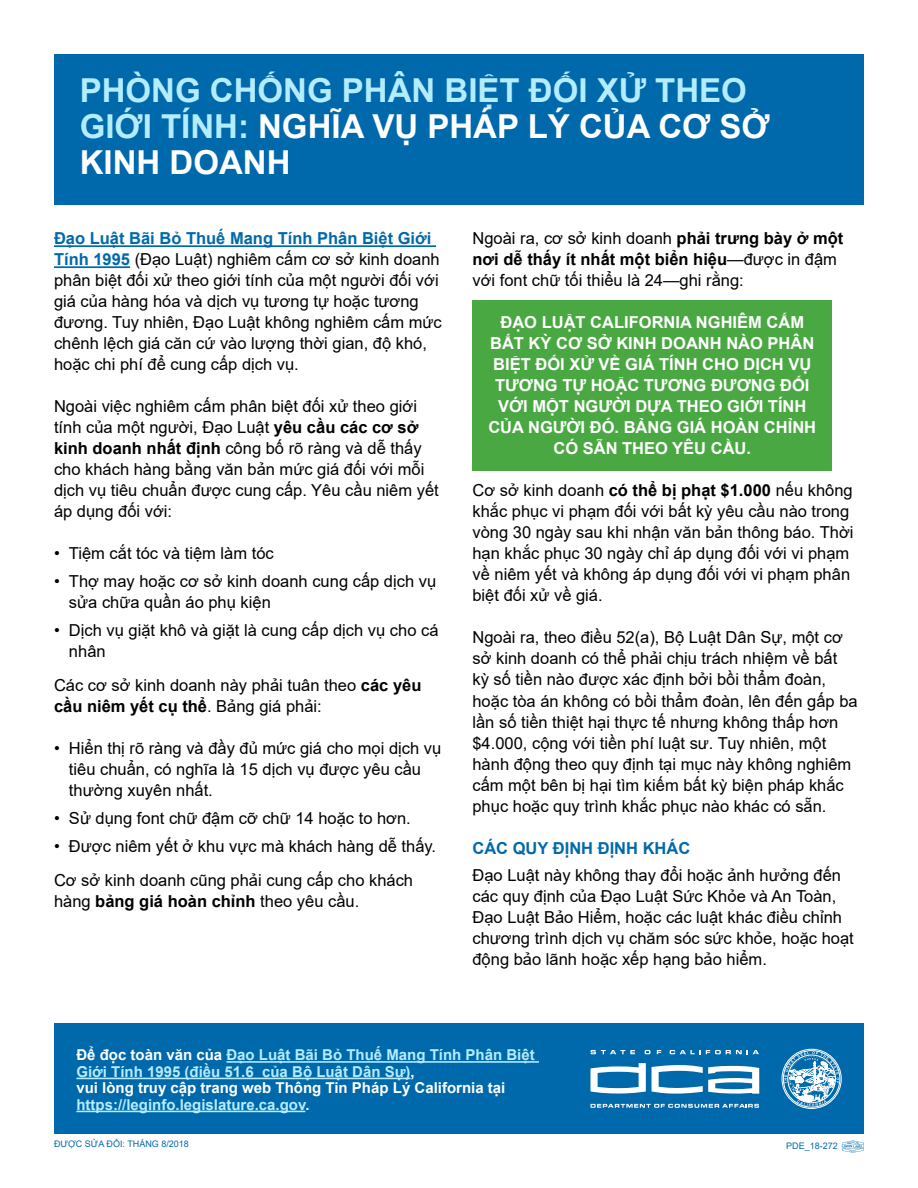
<style>
.page{position:relative;width:918px;height:1188px;background:#fff}
.page>*{position:absolute;margin:0;border:0;box-sizing:border-box;transform-origin:0 0}
.t1{font:700 33px/36px "Arial";color:#b4edff}
.t2{font:16.5px/21px "Arial";color:#000}
.t3{font:700 16.5px/21px "Arial";color:#fff;text-align:center}
.t4{font:700 16.5px "Arial";color:#000}
.t5{font:700 16.5px "Arial";color:#0069ab}
.t6{font:700 15px/16.5px "Arial";color:#b4edff}
.t7{font:9px "Arial";color:#0069ab}
.s1{color:#fff}
.s2{font-weight:700;color:#0069ab}
.s3{font-weight:700}
.s4{font-weight:400}
</style>
<div class="page">
<div style="left:472px;top:300px;width:360px;height:171px;background:#4aa842"></div>
<hr style="left:54px;top:245px;width:382px;height:2px;background:#0069ab">
<hr style="left:54px;top:266px;width:76px;height:2px;background:#0069ab">
<div style="left:54px;top:54px;width:810px;height:151px;background:#0069ab"></div>
<div style="left:54px;top:1024px;width:810px;height:110px;background:#0069ab"></div>
<hr style="left:226px;top:1061px;width:313px;height:2px;background:#b4edff">
<hr style="left:76px;top:1078px;width:335px;height:1px;background:#b4edff">
<hr style="left:76px;top:1111px;width:229px;height:1px;background:#b4edff">
<svg style="left:591px;top:1063px;width:55px;height:31px"></svg>
<svg style="left:591px;top:1104px;width:168px;height:4px"></svg>
<svg style="left:591px;top:1050px;width:44px;height:4px"></svg>
<svg style="left:645px;top:1050px;width:5px;height:4px"></svg>
<svg style="left:657px;top:1050px;width:4px;height:4px"></svg>
<svg style="left:670px;top:1050px;width:89px;height:4px"></svg>
<svg style="left:652px;top:1065px;width:107px;height:29px"></svg>
<svg style="left:783px;top:1050px;width:57px;height:58px"></svg>
<svg style="left:842px;top:1140px;width:22px;height:13px"></svg>
<h1 class="t1" style="left:80px;top:72px;width:692px">PHÒNG CHỐNG PHÂN BIỆT ĐỐI XỬ THEO<br>GIỚI TÍNH: <span class="s1">NGHĨA VỤ PHÁP LÝ CỦA CƠ SỞ<br>KINH DOANH</span></h1>
<p class="t2" style="left:54px;top:228px;width:389px"><span class="s2">Đạo Luật Bãi Bỏ Thuế Mang Tính Phân Biệt Giới Tính 1995</span> (Đạo Luật) nghiêm cấm cơ sở kinh doanh phân biệt đối xử theo giới tính của một người đối với giá của hàng hóa và dịch vụ tương tự hoặc tương đương. Tuy nhiên, Đạo Luật không nghiêm cấm mức chênh lệch giá căn cứ vào lượng thời gian, độ khó, hoặc chi phí để cung cấp dịch vụ.</p>
<p class="t2" style="left:54px;top:396px;width:386px">Ngoài việc nghiêm cấm phân biệt đối xử theo giới tính của một người, Đạo Luật <span class="s3">yêu cầu các cơ sở kinh doanh nhất định</span> công bố rõ ràng và dễ thấy cho khách hàng bằng văn bản mức giá đối với mỗi dịch vụ tiêu chuẩn được cung cấp. Yêu cầu niêm yết áp dụng đối với:</p>
<p class="t2" style="left:54px;top:543px;width:221px">• Tiệm cắt tóc và tiệm làm tóc</p>
<p class="t2" style="left:69px;top:571px;width:369px;text-indent:-15px">• Thợ may hoặc cơ sở kinh doanh cung cấp dịch vụ sửa chữa quần áo phụ kiện</p>
<p class="t2" style="left:69px;top:620px;width:371px;text-indent:-15px">• Dịch vụ giặt khô và giặt là cung cấp dịch vụ cho cá nhân</p>
<p class="t2" style="left:54px;top:675px;width:369px">Các cơ sở kinh doanh này phải tuân theo <span class="s3">các yêu cầu niêm yết cụ thể</span>. Bảng giá phải:</p>
<p class="t2" style="left:69px;top:738px;width:374px;text-indent:-15px">• Hiển thị rõ ràng và đầy đủ mức giá cho mọi dịch vụ tiêu chuẩn, có nghĩa là 15 dịch vụ được yêu cầu thường xuyên nhất.</p>
<p class="t2" style="left:54px;top:808px;width:358px">• Sử dụng font chữ đậm cỡ chữ 14 hoặc to hơn.</p>
<p class="t2" style="left:54px;top:829px;width:384px;line-height:34.5px">• Được niêm yết ở khu vực mà khách hàng dễ thấy.<br>Cơ sở kinh doanh cũng phải cung cấp cho khách</p>
<p class="t4" style="left:54px;top:890px;width:307px"><span class="s4">hàng</span> bảng giá hoàn chỉnh <span class="s4">theo yêu cầu.</span></p>
<p class="t2" style="left:473px;top:228px;width:372px">Ngoài ra, cơ sở kinh doanh <span class="s3">phải trưng bày ở một nơi dễ thấy ít nhất một biển hiệu</span>—được in đậm với font chữ tối thiểu là 24—ghi rằng:</p>
<p class="t3" style="left:488px;top:312px;width:329px">ĐẠO LUẬT CALIFORNIA NGHIÊM CẤM<br>BẤT KỲ CƠ SỞ KINH DOANH NÀO PHÂN<br>BIỆT ĐỐI XỬ VỀ GIÁ TÍNH CHO DỊCH VỤ<br>TƯƠNG TỰ HOẶC TƯƠNG ĐƯƠNG ĐỐI<br>VỚI MỘT NGƯỜI DỰA THEO GIỚI TÍNH<br>CỦA NGƯỜI ĐÓ. BẢNG GIÁ HOÀN CHỈNH<br>CÓ SẴN THEO YÊU CẦU.</p>
<p class="t2" style="left:472px;top:480px;width:383px">Cơ sở kinh doanh <span class="s3">có thể bị phạt $1.000</span> nếu không khắc phục vi phạm đối với bất kỳ yêu cầu nào trong vòng 30 ngày sau khi nhận văn bản thông báo. Thời hạn khắc phục 30 ngày chỉ áp dụng đối với vi phạm về niêm yết và không áp dụng đối với vi phạm phân biệt đối xử về giá.</p>
<p class="t2" style="left:472px;top:627px;width:387px">Ngoài ra, theo điều 52(a), Bộ Luật Dân Sự, một cơ sở kinh doanh có thể phải chịu trách nhiệm về bất kỳ số tiền nào được xác định bởi bồi thẩm đoàn, hoặc tòa án không có bồi thẩm đoàn, lên đến gấp ba lần số tiền thiệt hại thực tế nhưng không thấp hơn $4.000, cộng với tiền phí luật sư. Tuy nhiên, một hành động theo quy định tại mục này không nghiêm cấm một bên bị hại tìm kiếm bất kỳ biện pháp khắc phục hoặc quy trình khắc phục nào khác có sẵn.</p>
<p class="t5" style="left:472px;top:836px;width:219px">CÁC QUY ĐỊNH ĐỊNH KHÁC</p>
<p class="t2" style="left:472px;top:865px;width:383px">Đạo Luật này không thay đổi hoặc ảnh hưởng đến các quy định của Đạo Luật Sức Khỏe và An Toàn, Đạo Luật Bảo Hiểm, hoặc các luật khác điều chỉnh chương trình dịch vụ chăm sóc sức khỏe, hoặc hoạt động bảo lãnh hoặc xếp hạng bảo hiểm.</p>
<p class="t6" style="left:76px;top:1047px;width:460px"><span class="s1">Để đọc toàn văn của</span> Đạo Luật Bãi Bỏ Thuế Mang Tính Phân Biệt Giới Tính 1995 (điều 51.6 của Bộ Luật Dân Sự)<span class="s1">,<br>vui lòng truy cập trang web Thông Tin Pháp Lý California tại </span>https://leginfo.legislature.ca.gov<span class="s1">.</span></p>
<p class="t7" style="left:54px;top:1138px;width:136px">ĐƯỢC SỬA ĐỔI: THÁNG 8/2018</p>
<p class="t7" style="left:786px;top:1139px;width:53px">PDE_18-272</p>
</div>
